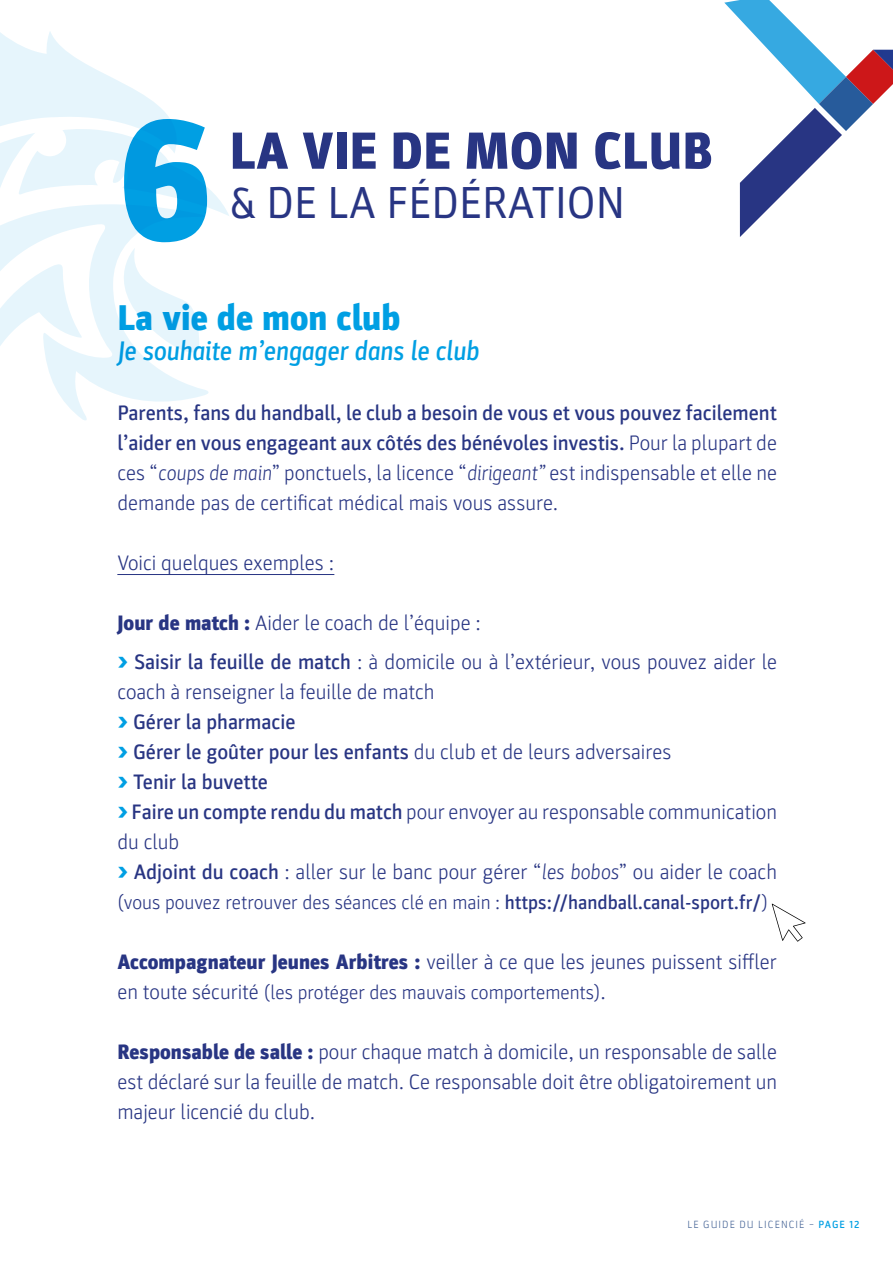
<style>
.page{position:relative;width:893px;height:1263px;background:#fff}
.page>*{position:absolute;margin:0;border:0;box-sizing:border-box;transform-origin:0 0}
.t1{font:900 177px "Parka";color:#009fe3}
.t2{font:900 52.5px "Parka";color:#283583}
.t3{font:45px "Parka";color:#283583}
.t4{font:900 36px "Parka";color:#009fe3}
.t5{font:italic 500 27px "Parka";color:#009fe3}
.t6{font:300 21px/30px "Parka";color:#283583}
.t7{font:500 21px/30px "Parka";color:#283583;text-align:justify}
.t8{font:300 19.5px "Parka";color:#283583}
.t9{font:300 10.5px "Parka";letter-spacing:.1em;color:#496798}
.s1{font-weight:300}
.s2{font-weight:300;font-style:italic}
.s3{font-weight:900}
.s4{font-weight:900;color:#009fe3}
.s5{font-weight:500}
.s6{font-style:italic}
.s7{font-size:21px}
.s8{font-weight:500;color:#009fe3}
</style>
<div class="page">
<hr style="left:117px;top:574px;width:217px;height:1px;background:#283583">
<svg style="left:0;top:216px;width:209px;height:204px"></svg>
<svg style="left:0;top:32px;width:229px;height:184px"></svg>
<svg style="left:96px;top:248px;width:104px;height:110px"></svg>
<svg style="left:724px;top:0;width:169px;height:237px"></svg>
<svg style="left:772px;top:904px;width:34px;height:38px"></svg>
<h1 class="t1" style="left:117px;top:79px;width:99px">6</h1>
<h2 class="t2" style="left:230px;top:121px;width:485px">LA VIE DE MON CLUB</h2>
<h3 class="t3" style="left:230px;top:178px;width:397px">&amp; DE LA FÉDÉRATION</h3>
<h3 class="t4" style="left:117px;top:297px;width:285px">La vie de mon club</h3>
<p class="t5" style="left:117px;top:336px;width:363px">Je souhaite m’engager dans le club</p>
<p class="t7" style="left:117px;top:398px;width:661px">Parents, fans du handball, le club a besoin de vous et vous pouvez facilement l’aider en vous engageant aux côtés des bénévoles investis. <span class="s1">Pour la plupart de ces “</span><span class="s2">coups de main</span><span class="s1">” ponctuels, la licence “</span><span class="s2">dirigeant”</span> <span class="s1">est indispensable et elle ne demande pas de certificat médical mais vous assure.</span></p>
<p class="t6" style="left:117px;top:548px;width:219px">Voici quelques exemples :</p>
<p class="t6" style="left:117px;top:603px;width:661px;line-height:39px"><span class="s3">Jour de match :</span> Aider le coach de l’équipe :<br><span class="s4">&gt;</span> <span class="s5">Saisir la feuille de match</span> : à domicile ou à l’extérieur, vous pouvez aider le</p>
<p class="t6" style="left:117px;top:677px;width:661px">coach à renseigner la feuille de match<br><span class="s4">&gt;</span> <span class="s5">Gérer la pharmacie<br></span><span class="s4">&gt;</span> <span class="s5">Gérer le goûter pour les enfants</span> du club et de leurs adversaires<br><span class="s4">&gt;</span> <span class="s5">Tenir la buvette<br></span><span class="s4">&gt;</span> <span class="s5">Faire un compte rendu du match</span> pour envoyer au responsable communication du club<br><span class="s4">&gt;</span> <span class="s5">Adjoint du coach</span> : aller sur le banc pour gérer “<span class="s6">les bobos</span>” ou aider le coach</p>
<p class="t8" style="left:117px;top:891px;width:652px">(vous pouvez retrouver des séances clé en main : <span class="s5">https://handball.canal-sport.fr/</span>)</p>
<p class="t6" style="left:117px;top:947px;width:661px"><span class="s3">Accompagnateur Jeunes Arbitres :</span> veiller à ce que les jeunes puissent siffler</p>
<p class="t8" style="left:117px;top:981px;width:490px"><span class="s7">en toute sécurité</span> (les protéger des mauvais comportements)<span class="s7">.</span></p>
<p class="t6" style="left:117px;top:1037px;width:661px;text-align:justify"><span class="s3">Responsable de salle :</span> pour chaque match à domicile, un responsable de salle est déclaré sur la feuille de match. Ce responsable doit être obligatoirement un majeur licencié du club.</p>
<p class="t9" style="left:687px;top:1219px;width:173px">LE GUIDE DU LICENCIÉ – <span class="s8">PAGE 12</span></p>
</div>
